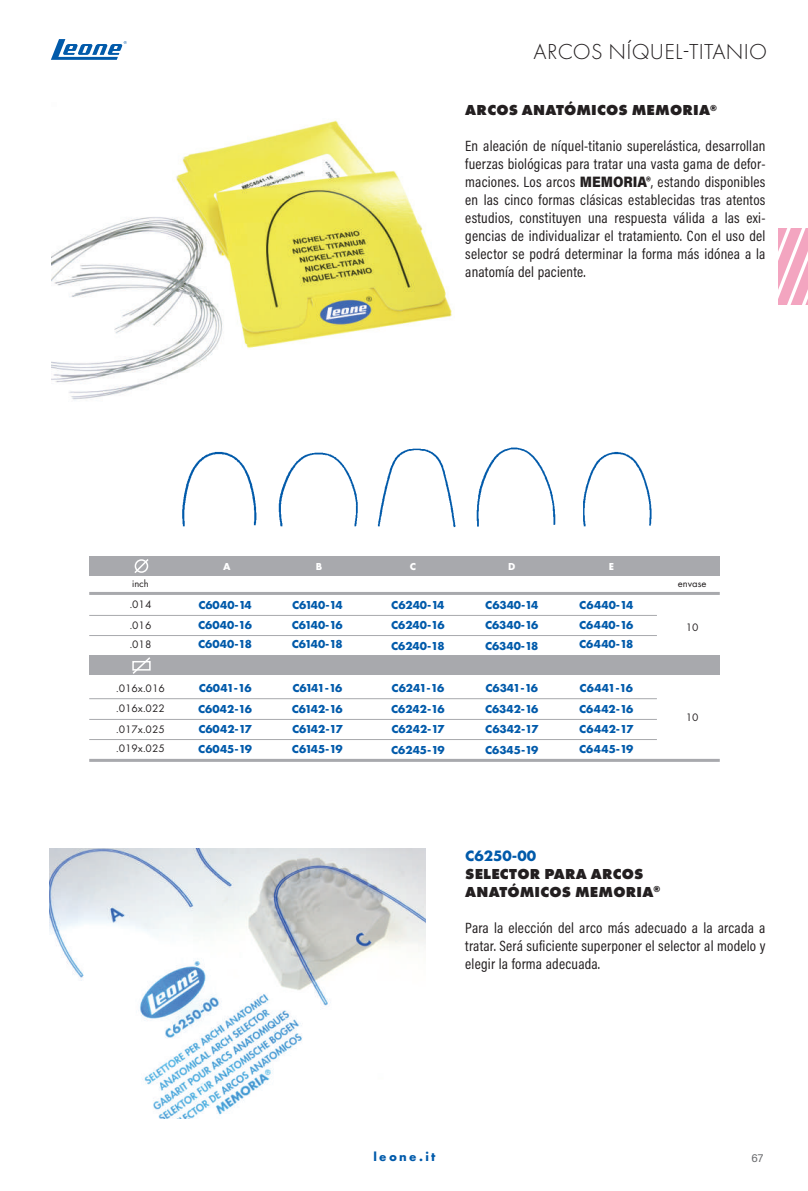
<style>
.page{position:relative;width:808px;height:1191px;background:#fff}
.page>*{position:absolute;margin:0;border:0;box-sizing:border-box;transform-origin:0 0}
.t1{font:300 22.5px "Futura PT";letter-spacing:.01em;color:#231f20}
.t2{font:700 15.6px "Futura PT";color:#015aaa}
.t3{font:15px/18px "Acumin Pro Cond";letter-spacing:.015em;color:#231f20;text-align:justify}
.t4{font:800 15px/18px "Futura PT";letter-spacing:.01em;color:#231f20}
.t5{font:700 13.05px "Futura PT";letter-spacing:.18em;color:#015aaa}
.t6{font:700 12px/19.4px "Futura PT";color:#015aaa}
.t7{font:700 12px/19.4px "Futura PT";letter-spacing:-.085em;color:#015aaa}
.t8{font:11.7px "Acumin Pro";color:#6c6d70}
.t9{font:11.25px "Futura PT";color:#231f20}
.t10{font:10.5px "Futura PT";color:#231f20}
.t11{font:700 10.5px "Futura PT";color:#fff}
.s1{font-family:"Acumin Pro";font-weight:900}
</style>
<div class="page">
<svg style="left:778px;top:229px;width:30px;height:75px"></svg>
<svg style="left:51px;top:39px;width:76px;height:21px"></svg>
<img style="left:51px;top:120px;width:401px;height:280px">
<img style="left:183px;top:447px;width:469px;height:81px">
<div style="left:89px;top:556px;width:631px;height:19px;background:#a8a9ad"></div>
<div style="left:89px;top:656px;width:631px;height:19px;background:#a8a9ad"></div>
<hr style="left:89px;top:698px;width:568px;height:1px;background:#a8a9ad">
<hr style="left:89px;top:635px;width:568px;height:1px;background:#a8a9ad">
<hr style="left:89px;top:739px;width:568px;height:1px;background:#a8a9ad">
<hr style="left:89px;top:615px;width:568px;height:1px;background:#a8a9ad">
<hr style="left:89px;top:719px;width:568px;height:1px;background:#a8a9ad">
<hr style="left:89px;top:759px;width:631px;height:3px;background:#a8a9ad">
<hr style="left:89px;top:592px;width:631px;height:3px;background:#a8a9ad">
<svg style="left:134px;top:559px;width:15px;height:14px"></svg>
<svg style="left:131px;top:655px;width:21px;height:19px"></svg>
<div style="left:132px;top:661px;width:19px;height:9px;border:2px solid #fff"></div>
<img style="left:49px;top:848px;width:377px;height:270px">
<h1 class="t1" style="left:534px;top:39px;width:235px">ARCOS NÍQUEL-TITANIO</h1>
<p class="t4" style="left:465px;top:101px;width:253px">ARCOS ANATÓMICOS MEMORIA<sup>®</sup></p>
<p class="t3" style="left:465px;top:137px;width:302px">En aleación de níquel-titanio superelástica, desarrollan fuerzas biológicas para tratar una vasta gama de defor&shy;maciones. Los arcos <span class="s1">MEMORIA®</span>, estando disponibles en las cinco formas clásicas establecidas tras atentos estudios, constituyen una respuesta válida a las exi&shy;gencias de individualizar el tratamiento. Con el uso del selector se podrá determinar la forma más idónea a la anatomía del paciente.</p>
<p class="t11" style="left:223px;top:560px;width:9px">A</p>
<p class="t11" style="left:316px;top:560px;width:8px">B</p>
<p class="t11" style="left:410px;top:560px;width:8px">C</p>
<p class="t11" style="left:508px;top:560px;width:9px">D</p>
<p class="t11" style="left:609px;top:560px;width:7px">E</p>
<p class="t10" style="left:132px;top:577px;width:18px">inch</p>
<p class="t10" style="left:678px;top:577px;width:30px">envase</p>
<p class="t9" style="left:130px;top:598px;width:23px">.014</p>
<p class="t6" style="left:198px;top:595px;width:55px">C6040-14</p>
<p class="t6" style="left:292px;top:595px;width:52px">C6140-14</p>
<p class="t6" style="left:391px;top:595px;width:55px">C6240-14</p>
<p class="t6" style="left:485px;top:595px;width:54px">C6340-14</p>
<p class="t6" style="left:579px;top:595px;width:55px">C6440-14</p>
<p class="t9" style="left:130px;top:618px;width:23px">.016</p>
<p class="t9" style="left:130px;top:638px;width:23px">.018</p>
<p class="t6" style="left:198px;top:615px;width:55px">C6040-16<br>C6040-18</p>
<p class="t6" style="left:391px;top:615px;width:55px">C6240-16</p>
<p class="t7" style="left:292px;top:615px;width:52px">C6140-16<br>C6140-18</p>
<p class="t6" style="left:485px;top:615px;width:55px">C6340-16</p>
<p class="t6" style="left:391px;top:636px;width:55px">C6240-18</p>
<p class="t6" style="left:485px;top:636px;width:55px">C6340-18</p>
<p class="t6" style="left:579px;top:615px;width:56px">C6440-16<br>C6440-18</p>
<p class="t9" style="left:686px;top:620px;width:14px">10</p>
<p class="t9" style="left:116px;top:681px;width:50px">.016x.016</p>
<p class="t6" style="left:199px;top:678px;width:54px">C6041-16</p>
<p class="t9" style="left:116px;top:701px;width:50px">.016x.022</p>
<p class="t6" style="left:198px;top:699px;width:55px">C6042-16</p>
<p class="t9" style="left:116px;top:722px;width:50px">.017x.025</p>
<p class="t6" style="left:198px;top:718px;width:55px">C6042-17</p>
<p class="t9" style="left:116px;top:742px;width:50px">.019x.025</p>
<p class="t6" style="left:198px;top:739px;width:55px">C6045-19</p>
<p class="t6" style="left:292px;top:678px;width:52px">C6141-16</p>
<p class="t6" style="left:292px;top:718px;width:52px">C6142-17</p>
<p class="t6" style="left:292px;top:699px;width:52px">C6142-16</p>
<p class="t6" style="left:292px;top:739px;width:52px">C6145-19</p>
<p class="t6" style="left:392px;top:678px;width:54px">C6241-16</p>
<p class="t6" style="left:485px;top:678px;width:54px">C6341-16</p>
<p class="t6" style="left:391px;top:699px;width:55px">C6242-16</p>
<p class="t6" style="left:485px;top:699px;width:55px">C6342-16</p>
<p class="t6" style="left:391px;top:719px;width:55px">C6242-17</p>
<p class="t6" style="left:485px;top:719px;width:54px">C6342-17</p>
<p class="t6" style="left:391px;top:740px;width:55px">C6245-19</p>
<p class="t6" style="left:485px;top:740px;width:55px">C6345-19</p>
<p class="t6" style="left:580px;top:678px;width:55px">C6441-16</p>
<p class="t6" style="left:579px;top:719px;width:56px;line-height:19.8px">C6442-17<br>C6445-19</p>
<p class="t6" style="left:579px;top:699px;width:56px">C6442-16</p>
<p class="t9" style="left:686px;top:710px;width:14px">10</p>
<p class="t2" style="left:465px;top:845px;width:72px">C6250-00</p>
<p class="t4" style="left:465px;top:864px;width:196px">SELECTOR PARA ARCOS<br>ANATÓMICOS MEMORIA<sup>®</sup></p>
<p class="t3" style="left:465px;top:918px;width:302px">Para la elección del arco más adecuado a la arcada a tratar. Será suficiente superponer el selector al modelo y elegir la forma adecuada.</p>
<p class="t5" style="left:373px;top:1148px;width:64px">leone.it</p>
<p class="t8" style="left:751px;top:1149px;width:13px">67</p>
</div>
